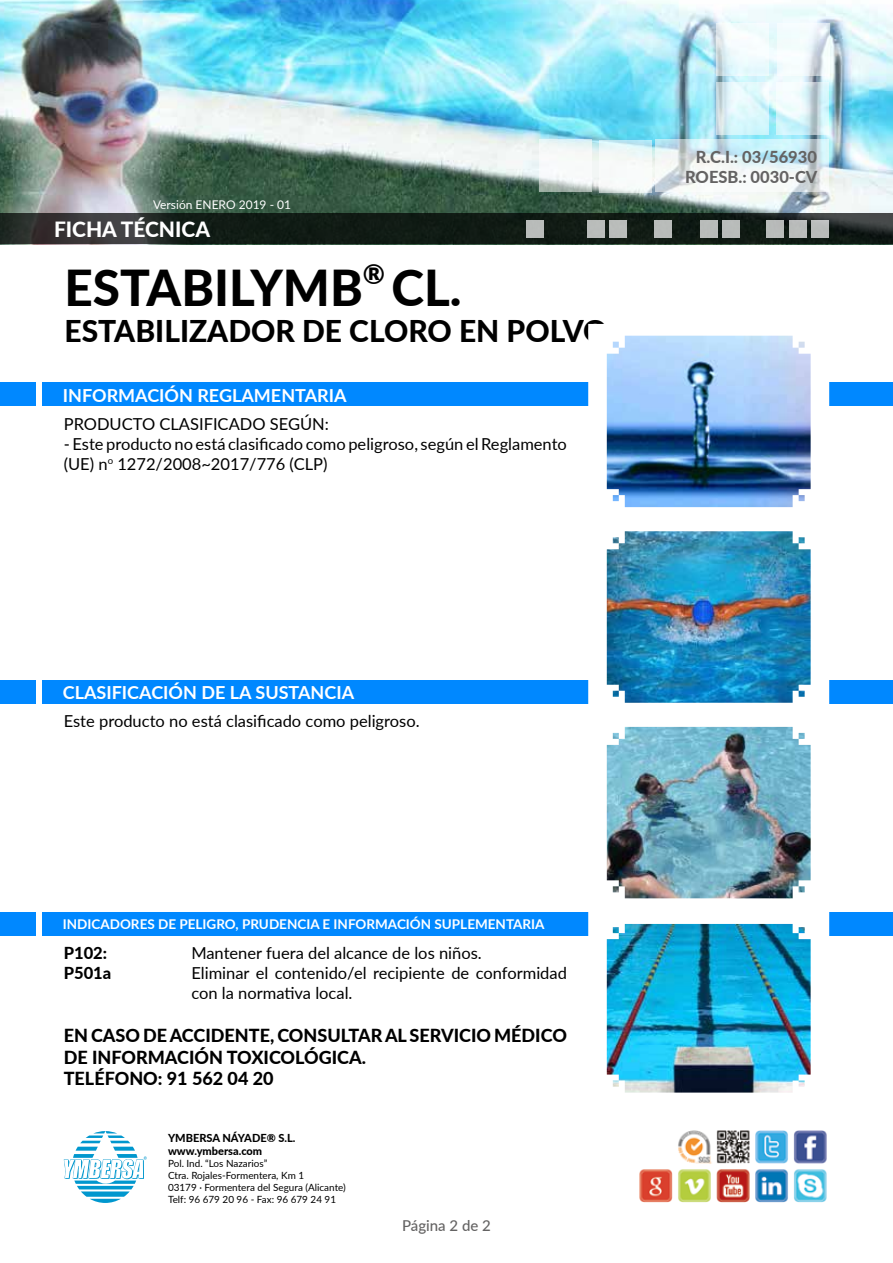
<style>
.page{position:relative;width:893px;height:1263px;background:#fff}
.page>*{position:absolute;margin:0;border:0;box-sizing:border-box;transform-origin:0 0}
.t1{font:800 49.5px "Lato";color:#000}
.t2{font:800 30px "Lato";color:#000}
.t3{font:800 27px "Lato";color:#000}
.t4{font:800 21px "Lato";color:#fff}
.t5{font:800 18px/21.6px "Lato";color:#000}
.t6{font:700 18px "Lato";color:#fff}
.t7{font:16.5px/19.8px "Lato";color:#000}
.t8{font:800 16.5px/19.5px "Lato";color:#646363;text-align:right}
.t9{font:800 16.5px "Lato";color:#000}
.t10{font:500 15px "Lato";color:#646363}
.t11{font:700 13.5px "Lato";color:#fff}
.t12{font:12px "Lato";color:#fff}
.t13{font:800 10.95px/13.2px "Lato";color:#000}
.t14{font:9.9px/11.9px "Lato";color:#000}
</style>
<div class="page">
<img style="left:0;top:0;width:893px;height:213px">
<svg style="left:0;top:213px;width:893px;height:31px;background:#1b231e"></svg>
<div style="left:811px;top:220px;width:18px;height:17px;background:#b9bcba"></div>
<div style="left:789px;top:220px;width:18px;height:17px;background:#b9bbba"></div>
<div style="left:766px;top:220px;width:18px;height:17px;background:#b8bbb9"></div>
<div style="left:722px;top:220px;width:18px;height:17px;background:#b9bbba"></div>
<div style="left:700px;top:220px;width:18px;height:17px;background:#b9bcba"></div>
<div style="left:654px;top:220px;width:17px;height:17px;background:#b9bcba"></div>
<div style="left:609px;top:220px;width:18px;height:17px;background:#babdba"></div>
<div style="left:587px;top:220px;width:17px;height:17px;background:#b9bcbb"></div>
<div style="left:526px;top:220px;width:18px;height:17px;background:#b9bcba"></div>
<svg style="left:717px;top:23px;width:52px;height:53px;fill:#effbfd"></svg>
<svg style="left:776px;top:82px;width:52px;height:53px"></svg>
<svg style="left:717px;top:82px;width:52px;height:53px;background:#daf2f7"></svg>
<svg style="left:656px;top:140px;width:172px;height:52px"></svg>
<svg style="left:717px;top:140px;width:52px;height:52px;fill:#f2f7f9"></svg>
<svg style="left:658px;top:140px;width:53px;height:52px"></svg>
<svg style="left:540px;top:140px;width:52px;height:52px;fill:#f6f8f7"></svg>
<svg style="left:599px;top:140px;width:52px;height:53px;fill:#f6f9f8"></svg>
<svg style="left:777px;top:23px;width:52px;height:53px;fill:#f3fcfc"></svg>
<svg style="left:64px;top:1131px;width:83px;height:72px"></svg>
<img style="left:639px;top:1130px;width:188px;height:73px">
<div style="left:42px;top:383px;width:851px;height:23px;background:#08f"></div>
<div style="left:0;top:383px;width:35px;height:23px;background:#08f"></div>
<div style="left:42px;top:680px;width:851px;height:23px;background:#08f"></div>
<div style="left:0;top:680px;width:35px;height:23px;background:#08f"></div>
<div style="left:42px;top:912px;width:851px;height:23px;background:#08f"></div>
<div style="left:0;top:912px;width:35px;height:23px;background:#08f"></div>
<div style="left:588px;top:324px;width:241px;height:790px;background:#fff"></div>
<img style="left:607px;top:336px;width:204px;height:171px">
<img style="left:607px;top:531px;width:204px;height:172px">
<img style="left:607px;top:727px;width:204px;height:171px">
<img style="left:607px;top:924px;width:204px;height:168px">
<p class="t12" style="left:153px;top:196px;width:140px">Versión ENERO 2019 - 01</p>
<p class="t4" style="left:54px;top:213px;width:158px">FICHA TÉCNICA</p>
<h1 class="t1" style="left:65px;top:251px;width:300px">ESTABILYMB</h1>
<h3 class="t3" style="left:363px;top:254px;width:24px">®</h3>
<h1 class="t1" style="left:391px;top:251px;width:72px">CL.</h1>
<h2 class="t2" style="left:65px;top:309px;width:544px">ESTABILIZADOR DE CLORO EN POLVO</h2>
<p class="t6" style="left:63px;top:382px;width:285px">INFORMACIÓN REGLAMENTARIA</p>
<p class="t7" style="left:64px;top:413px;width:267px">PRODUCTO CLASIFICADO SEGÚN:</p>
<p class="t7" style="left:64px;top:433px;width:505px">- Este producto no está clasificado como peligroso, según el Reglamento (UE) n<sup>o</sup> 1272/2008~2017/776 (CLP)</p>
<p class="t8" style="left:685px;top:147px;width:134px">R.C.I.: 03/56930<br>ROESB.: 0030-CV</p>
<p class="t6" style="left:63px;top:679px;width:293px">CLASIFICACIÓN DE LA SUSTANCIA</p>
<p class="t7" style="left:64px;top:711px;width:357px">Este producto no está clasificado como peligroso.</p>
<p class="t11" style="left:63px;top:914px;width:483px">INDICADORES DE PELIGRO, PRUDENCIA E INFORMACIÓN SUPLEMENTARIA</p>
<p class="t9" style="left:64px;top:941px;width:45px">P102:</p>
<p class="t7" style="left:191px;top:943px;width:292px">Mantener fuera del alcance de los niños.</p>
<p class="t9" style="left:64px;top:961px;width:49px">P501a</p>
<p class="t7" style="left:191px;top:963px;width:377px">Eliminar el contenido/el recipiente de conformidad con la normativa local.</p>
<p class="t5" style="left:64px;top:1024px;width:505px">EN CASO DE ACCIDENTE, CONSULTAR AL SERVICIO MÉDICO<br>DE INFORMACIÓN TOXICOLÓGICA.<br>TELÉFONO: 91 562 04 20</p>
<p class="t13" style="left:168px;top:1131px;width:129px">YMBERSA NÁYADE® S.L. www.ymbersa.com</p>
<p class="t14" style="left:168px;top:1157px;width:179px">Pol. Ind. “Los Nazarios”<br>Ctra. Rojales-Formentera, Km 1<br>03179 · Formentera del Segura (Alicante)<br>Telf: 96 679 20 96 - Fax: 96 679 24 91</p>
<p class="t10" style="left:402px;top:1214px;width:90px">Página 2 de 2</p>
</div>
